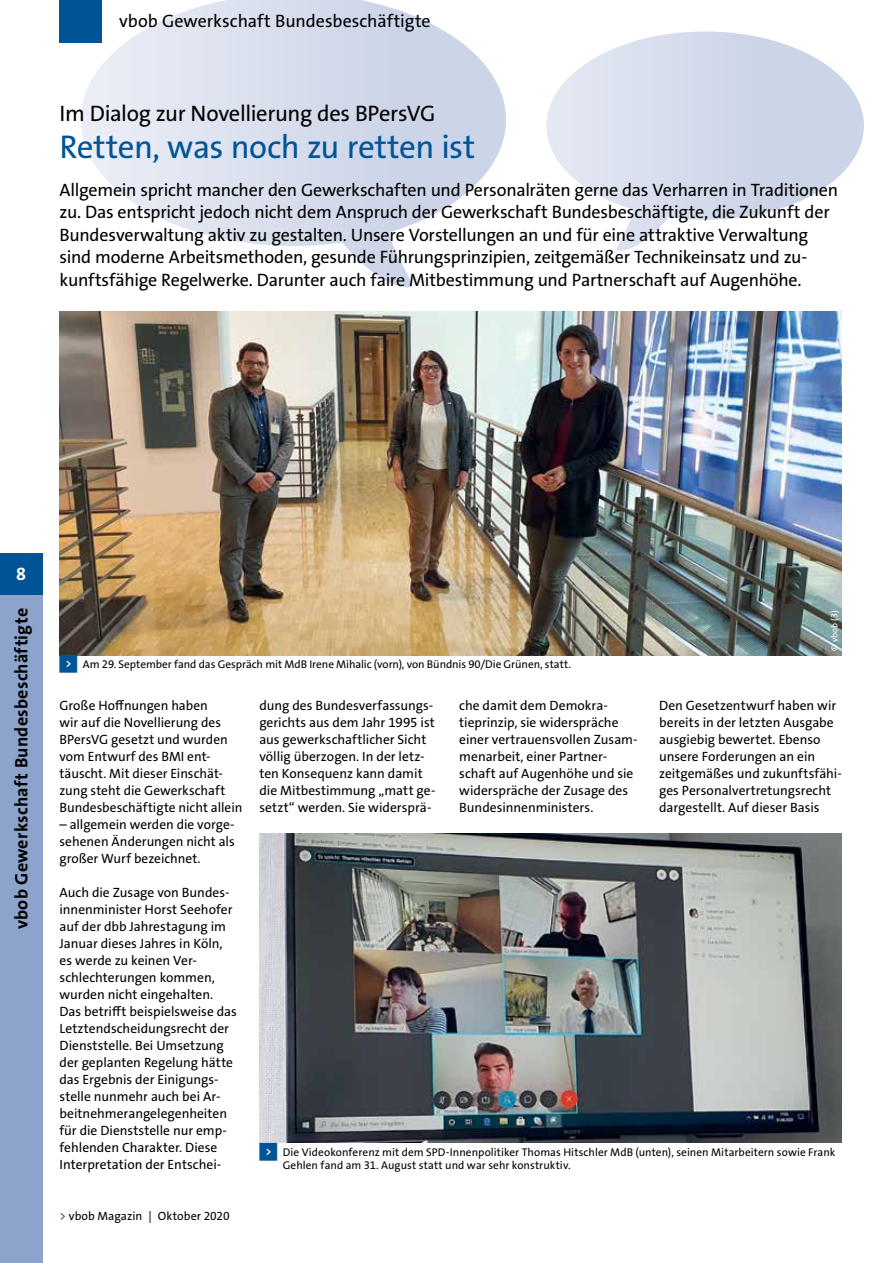
<style>
.page{position:relative;width:893px;height:1263px;background:#fff}
.page>*{position:absolute;margin:0;border:0;box-sizing:border-box;transform-origin:0 0}
.t1{font:33px "The Sans Os F";letter-spacing:-.015em;color:#005496}
.t2{font:22.5px "The Sans Os F";letter-spacing:-.015em;color:#000}
.t3{font:18px/22.5px "The Sans Os F";letter-spacing:-.015em;color:#000}
.t4{font:700 18px "The Sans Os F";letter-spacing:.015em;color:#000}
.t5{font:700 18px "The Sans Os F";color:#fff}
.t6{font:13.5px/17px "The Sans Os F";color:#000}
.t7{font:12px "The Sans Os F";letter-spacing:.005em;color:#000}
.t8{font:11.25px/13.5px "The Sans Os F";color:#000}
.t9{font:9px "The Sans Os F";color:#fff}
.s1{font-family:"Top Numbers";color:#005496}
.s2{color:#005496}
</style>
<div class="page">
<div style="left:546px;top:31px;width:318px;height:189px;background:#ccd4e8;border-radius:50%"></div>
<svg style="left:613px;top:196px;width:64px;height:55px"></svg>
<svg style="left:81px;top:0;width:425px;height:246px"></svg>
<svg style="left:331px;top:213px;width:86px;height:74px"></svg>
<img style="left:259px;top:833px;width:583px;height:310px">
<img style="left:60px;top:312px;width:782px;height:343px">
<div style="left:0;top:553px;width:43px;height:42px;background:#005496"></div>
<div style="left:0;top:595px;width:43px;height:668px;background:#8ca3cb"></div>
<div style="left:60px;top:0;width:42px;height:43px;background:#005496"></div>
<h3 class="t3" style="left:119px;top:10px;width:313px">vbob Gewerkschaft Bundesbeschäftigte</h3>
<h2 class="t2" style="left:60px;top:99px;width:377px">Im Dialog zur Novellierung des BPersVG</h2>
<h1 class="t1" style="left:60px;top:126px;width:417px">Retten, was noch zu retten ist</h1>
<p class="t3" style="left:60px;top:179px;width:780px">Allgemein spricht mancher den Gewerkschaften und Personalräten gerne das Verharren in Traditionen zu. Das entspricht jedoch nicht dem Anspruch der Gewerkschaft Bundesbeschäftigte, die Zukunft der Bundesverwaltung aktiv zu gestalten. Unsere Vorstellungen an und für eine attraktive Verwaltung sind moderne Arbeitsmethoden, gesunde Führungsprinzipien, zeitgemäßer Technikeinsatz und zu&shy;kunftsfähige Regelwerke. Darunter auch faire Mitbestimmung und Partnerschaft auf Augenhöhe.</p>
<h3 class="t5" style="left:16px;top:562px;width:11px">8</h3>
<h3 class="t4" style="left:10px;top:929px;width:323px;rotate:-90deg">vbob Gewerkschaft Bundesbeschäftigte</h3>
<p class="t8" style="left:60px;top:658px;width:513px"><span class="s1">&lt;</span> Am 29. September fand das Gespräch mit MdB Irene Mihalic (vorn), von Bündnis 90/Die Grünen, statt.</p>
<p class="t9" style="left:829px;top:651px;width:42px;rotate:-90deg">© vbob (3)</p>
<p class="t6" style="left:60px;top:697px;width:184px">Große Hoffnungen haben<br>wir auf die Novellierung des<br>BPersVG gesetzt und wurden vom Entwurf des BMI ent&shy;täuscht. Mit dieser Einschät&shy;zung steht die Gewerkschaft<br>Bundesbeschäftigte nicht allein</p>
<p class="t6" style="left:60px;top:816px;width:177px;text-align:justify">– allgemein werden die vorge&shy;sehenen Änderungen nicht als großer Wurf bezeichnet.</p>
<p class="t6" style="left:60px;top:884px;width:179px">Auch die Zusage von Bundes&shy;innenminister Horst Seehofer auf der dbb Jahrestagung im<br>Januar dieses Jahres in Köln, es werde zu keinen Ver&shy;schlechterungen kommen, wurden nicht eingehalten.<br>Das betrifft beispielsweise das<br>Letztendscheidungsrecht der<br>Dienststelle. Bei Umsetzung der geplanten Regelung hätte das Ergebnis der Einigungs&shy;stelle nunmehr auch bei Ar&shy;beitnehmerangelegenheiten für die Dienststelle nur emp&shy;fehlenden Charakter. Diese<br>Interpretation der Entschei-</p>
<p class="t7" style="left:60px;top:1208px;width:172px"><span class="s2">&gt;</span> vbob Magazin | Oktober 2020</p>
<p class="t6" style="left:259px;top:697px;width:178px">dung des Bundesverfassungs&shy;gerichts aus dem Jahr 1995 ist aus gewerkschaftlicher Sicht völlig überzogen. In der letz&shy;ten Konsequenz kann damit die Mitbestimmung „matt ge&shy;setzt“ werden. Sie widersprä-</p>
<p class="t6" style="left:459px;top:697px;width:180px">che damit dem Demokra&shy;tieprinzip, sie widerspräche einer vertrauensvollen Zusam&shy;menarbeit, einer Partner&shy;schaft auf Augenhöhe und sie widerspräche der Zusage des<br>Bundesinnenministers.</p>
<p class="t6" style="left:659px;top:697px;width:184px">Den Gesetzentwurf haben wir bereits in der letzten Ausgabe ausgiebig bewertet. Ebenso unsere Forderungen an ein zeitgemäßes und zukunftsfähi&shy;ges Personalvertretungsrecht dargestellt. Auf dieser Basis</p>
<p class="t8" style="left:283px;top:1145px;width:554px;text-indent:-23px"><span class="s1">&lt;</span> Die Videokonferenz mit dem SPD-Innenpolitiker Thomas Hitschler MdB (unten), seinen Mitarbeitern sowie Frank<br>Gehlen fand am 31. August statt und war sehr konstruktiv.</p>
</div>
